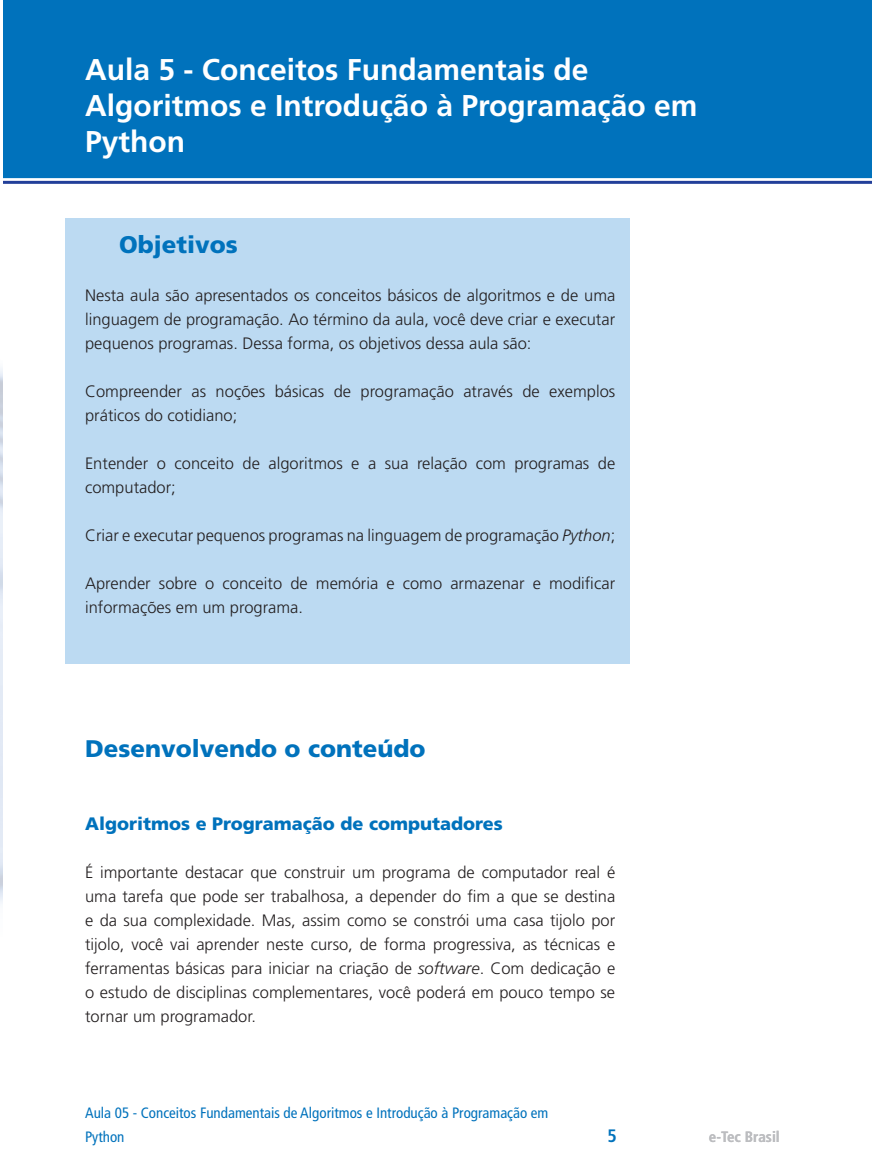
<style>
.page{position:relative;width:872px;height:1170px;background:#fff}
.page>*{position:absolute;margin:0;border:0;box-sizing:border-box;transform-origin:0 0}
._00_Titulo_da_Aula{font:700 30px/36px "Frutiger LT Std";color:#fff}
._00_item_1_1{font:900 24px "Frutiger LT Std";color:#0072bc}
._01_Objetivos_Titulo{font:900 24px "Frutiger LT Std";color:#0072bc}
._00_Item_1_1_1_1{font:900 18px "Frutiger LT Std";color:#0072bc}
.t1{font:700 condensed 18px "Frutiger LT Std";color:#0072bc}
._01_Texto_Principal{font:300 16.5px/24px "Frutiger LT Std";color:#231f20}
.t2{font:condensed 15px/24px "Frutiger LT Std";color:#0072bc}
.t3{font:700 condensed 15px "Frutiger LT Std";color:#bcbdc0}
.s1{font-style:italic}
</style>
<div class="page">
<div style="left:65px;top:219px;width:564px;height:445px;background:#bcdaf2"></div>
<div style="left:3px;top:0;width:869px;height:178px;background:#0072bc"></div>
<hr style="left:0;top:181px;width:872px;height:3px;background:#223f99">
<img style="left:0;top:181px;width:2px;height:723px">
<p class="_00_Titulo_da_Aula" style="left:85px;top:52px;width:614px">Aula 5 - Conceitos Fundamentais de<br>Algoritmos e Introdução à Programação em<br>Python</p>
<p class="_01_Objetivos_Titulo" style="left:119px;top:230px;width:120px">Objetivos</p>
<p class="_01_Texto_Principal" style="left:85px;top:284px;width:532px;text-align:justify">Nesta aula são apresentados os conceitos básicos de algoritmos e de uma linguagem de programação. Ao término da aula, você deve criar e executar pequenos programas. Dessa forma, os objetivos dessa aula são:</p>
<p class="_01_Texto_Principal" style="left:85px;top:380px;width:532px">Compreender as noções básicas de programação através de exemplos práticos do cotidiano;</p>
<p class="_01_Texto_Principal" style="left:85px;top:452px;width:531px">Entender o conceito de algoritmos e a sua relação com programas de computador;</p>
<p class="_01_Texto_Principal" style="left:85px;top:524px;width:531px">Criar e executar pequenos programas na linguagem de programação <span class="s1">Python</span>;</p>
<p class="_01_Texto_Principal" style="left:85px;top:572px;width:531px">Aprender sobre o conceito de memória e como armazenar e modificar informações em um programa.</p>
<p class="_00_item_1_1" style="left:85px;top:734px;width:342px">Desenvolvendo o conteúdo</p>
<p class="_00_Item_1_1_1_1" style="left:85px;top:812px;width:419px">Algoritmos e Programação de computadores</p>
<p class="_01_Texto_Principal" style="left:85px;top:860px;width:532px;text-align:justify">É importante destacar que construir um programa de computador real é uma tarefa que pode ser trabalhosa, a depender do fim a que se destina e da sua complexidade. Mas, assim como se constrói uma casa tijolo por tijolo, você vai aprender neste curso, de forma progressiva, as técnicas e ferramentas básicas para iniciar na criação de <span class="s1">software</span>. Com dedicação e o estudo de disciplinas complementares, você poderá em pouco tempo se tornar um programador.</p>
<p class="t2" style="left:85px;top:1100px;width:465px">Aula 05 - Conceitos Fundamentais de Algoritmos e Introdução à Programação em<br>Python</p>
<p class="t1" style="left:607px;top:1124px;width:11px">5</p>
<p class="t3" style="left:709px;top:1127px;width:72px">e-Tec Brasil</p>
</div>
